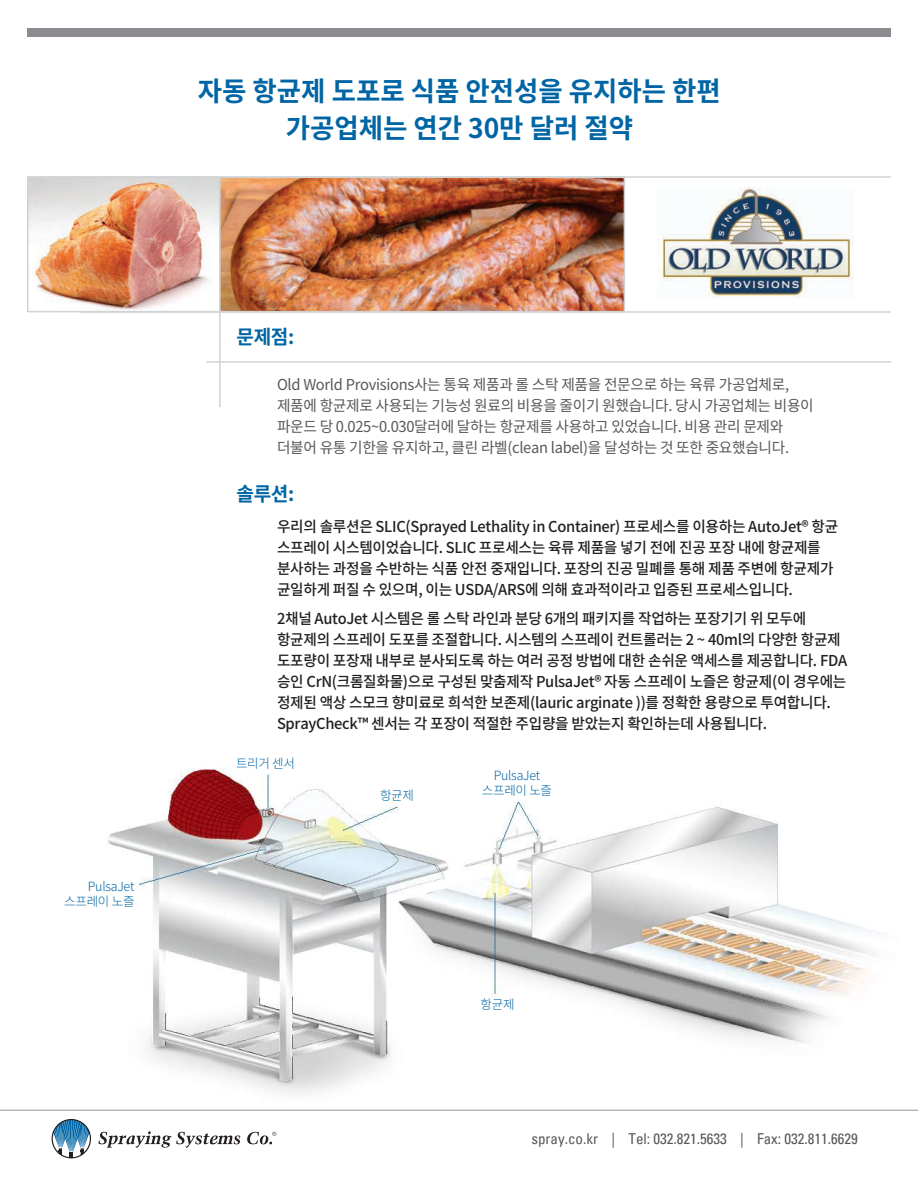
<style>
.page{position:relative;width:918px;height:1188px;background:#fff}
.page>*{position:absolute;margin:0;border:0;box-sizing:border-box;transform-origin:0 0}
.t1{font:700 27px/37.5px "Noto Sans CJ Kkr";color:#0065a4;text-align:center}
.t2{font:700 19.5px "Noto Sans CJ Kkr";letter-spacing:-.02em;color:#0065a4}
.t3{font:500 15px/21px "Noto Sans CJ Kkr";letter-spacing:-.02em;color:#231f20}
.t4{font:15px/21px "Noto Sans CJ Kkr";letter-spacing:-.02em;color:#57585a}
.t5{font:condensed 15px "Univers LT";color:#57585a}
.t6{font:300 12.75px/15.3px "Noto Sans CJ Kkr";letter-spacing:-.02em;color:#0065a4;text-align:right}
</style>
<div class="page">
<img style="left:221px;top:180px;width:401px;height:129px">
<img style="left:30px;top:180px;width:189px;height:129px">
<hr style="left:27px;top:176px;width:864px;height:2px;background:#d1d2d4">
<hr style="left:81px;top:311px;width:810px;height:2px;background:#d1d2d4">
<hr style="left:219px;top:177px;width:2px;height:230px;background:#d1d2d4">
<hr style="left:206px;top:361px;width:685px;height:2px;background:#d1d2d4">
<div style="left:27px;top:28px;width:864px;height:8px;background:#8a8c8f"></div>
<div style="left:27px;top:177px;width:598px;height:135px;border:2px solid #d1d2d4"></div>
<img style="left:657px;top:188px;width:197px;height:110px">
<svg style="left:52px;top:1119px;width:39px;height:39px"></svg>
<svg style="left:98px;top:1131px;width:142px;height:17px"></svg>
<svg style="left:247px;top:1132px;width:29px;height:12px"></svg>
<hr style="left:0;top:1110px;width:918px;height:1px;background:#939598">
<img style="left:108px;top:768px;width:765px;height:326px">
<h1 class="t1" style="left:198px;top:73px;width:524px">자동 항균제 도포로 식품 안전성을 유지하는 한편 가공업체는 연간 30만 달러 절약</h1>
<p class="t6" style="left:64px;top:879px;width:72px">PulsaJet 스프레이 노즐</p>
<h2 class="t2" style="left:237px;top:326px;width:59px">문제점:</h2>
<p class="t4" style="left:277px;top:374px;width:538px">Old World Provisions사는 통육 제품과 롤 스탁 제품을 전문으로 하는 육류 가공업체로, 제품에 항균제로 사용되는 기능성 원료의 비용을 줄이기 원했습니다. 당시 가공업체는 비용이 파운드 당 0.025~0.030달러에 달하는 항균제를 사용하고 있었습니다. 비용 관리 문제와 더불어 유통 기한을 유지하고, 클린 라벨(clean label)을 달성하는 것 또한 중요했습니다.</p>
<h2 class="t2" style="left:237px;top:483px;width:59px">솔루션:</h2>
<p class="t3" style="left:277px;top:517px;width:563px">우리의 솔루션은 SLIC(Sprayed Lethality in Container) 프로세스를 이용하는 AutoJet® 항균 스프레이 시스템이었습니다. SLIC 프로세스는 육류 제품을 넣기 전에 진공 포장 내에 항균제를 분사하는 과정을 수반하는 식품 안전 중재입니다. 포장의 진공 밀폐를 통해 제품 주변에 항균제가 균일하게 퍼질 수 있으며, 이는 USDA/ARS에 의해 효과적이라고 입증된 프로세스입니다.</p>
<p class="t3" style="left:277px;top:608px;width:572px">2채널 AutoJet 시스템은 롤 스탁 라인과 분당 6개의 패키지를 작업하는 포장기기 위 모두에 항균제의 스프레이 도포를 조절합니다. 시스템의 스프레이 컨트롤러는 2 ~ 40ml의 다양한 항균제 도포량이 포장재 내부로 분사되도록 하는 여러 공정 방법에 대한 손쉬운 액세스를 제공합니다. FDA 승인 CrN(크롬질화물)으로 구성된 맞춤제작 PulsaJet® 자동 스프레이 노즐은 항균제(이 경우에는 정제된 액상 스모크 향미료로 희석한 보존제(lauric arginate ))를 정확한 용량으로 투여합니다.<br>SprayCheck™ 센서는 각 포장이 적절한 주입량을 받았는지 확인하는데 사용됩니다.</p>
<p class="t6" style="left:236px;top:756px;width:61px">트리거 센서</p>
<p class="t6" style="left:380px;top:788px;width:35px">항균제</p>
<p class="t6" style="left:482px;top:768px;width:72px;text-align:center">PulsaJet 스프레이 노즐</p>
<p class="t6" style="left:481px;top:997px;width:35px">항균제</p>
<p class="t5" style="left:531px;top:1129px;width:328px">spray.co.kr | Tel: 032.821.5633 | Fax: 032.811.6629</p>
</div>
